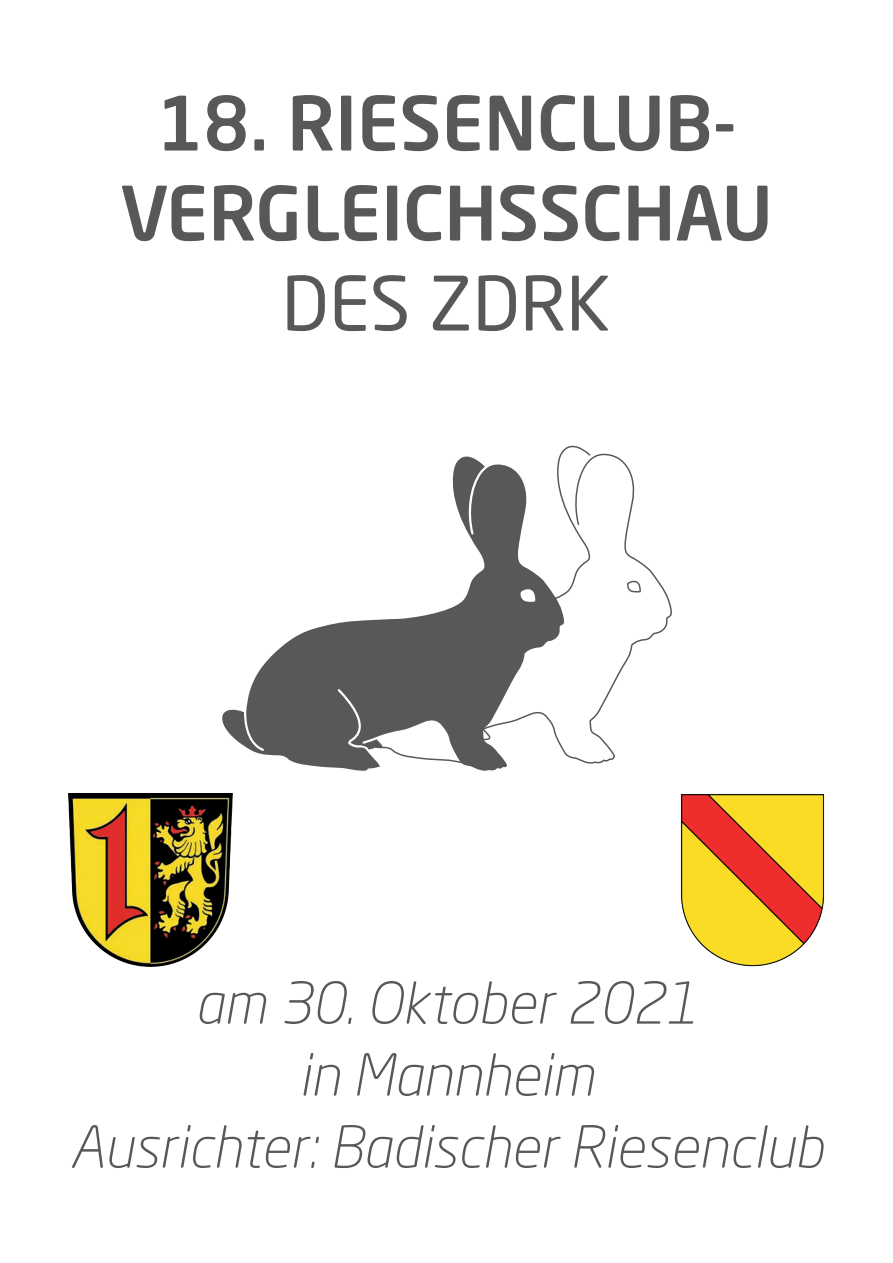
<style>
.page{position:relative;width:893px;height:1263px;background:#fff}
.page>*{position:absolute;margin:0;border:0;box-sizing:border-box;transform-origin:0 0}
.t1{font:500 73.95px/90px "Neo Sans Pro";color:#57585a;text-align:center}
.t2{font:73.95px "Neo Sans Pro";color:#57585a}
.t3{font:italic 300 57px/72px "Neo Sans Pro";color:#57585a;text-align:center}
</style>
<div class="page">
<img style="left:681px;top:794px;width:144px;height:172px">
<img style="left:68px;top:793px;width:165px;height:173px">
<svg style="left:560px;top:445px;width:112px;height:319px"></svg>
<svg style="left:222px;top:455px;width:342px;height:316px"></svg>
<p class="t1" style="left:120px;top:77px;width:654px">18. RIESENCLUB-<br>VERGLEICHSSCHAU</p>
<p class="t2" style="left:282px;top:258px;width:331px">DES ZDRK</p>
<p class="t3" style="left:70px;top:966px;width:755px">am 30. Oktober 2021<br>in Mannheim<br>Ausrichter: Badischer Riesenclub</p>
</div>
